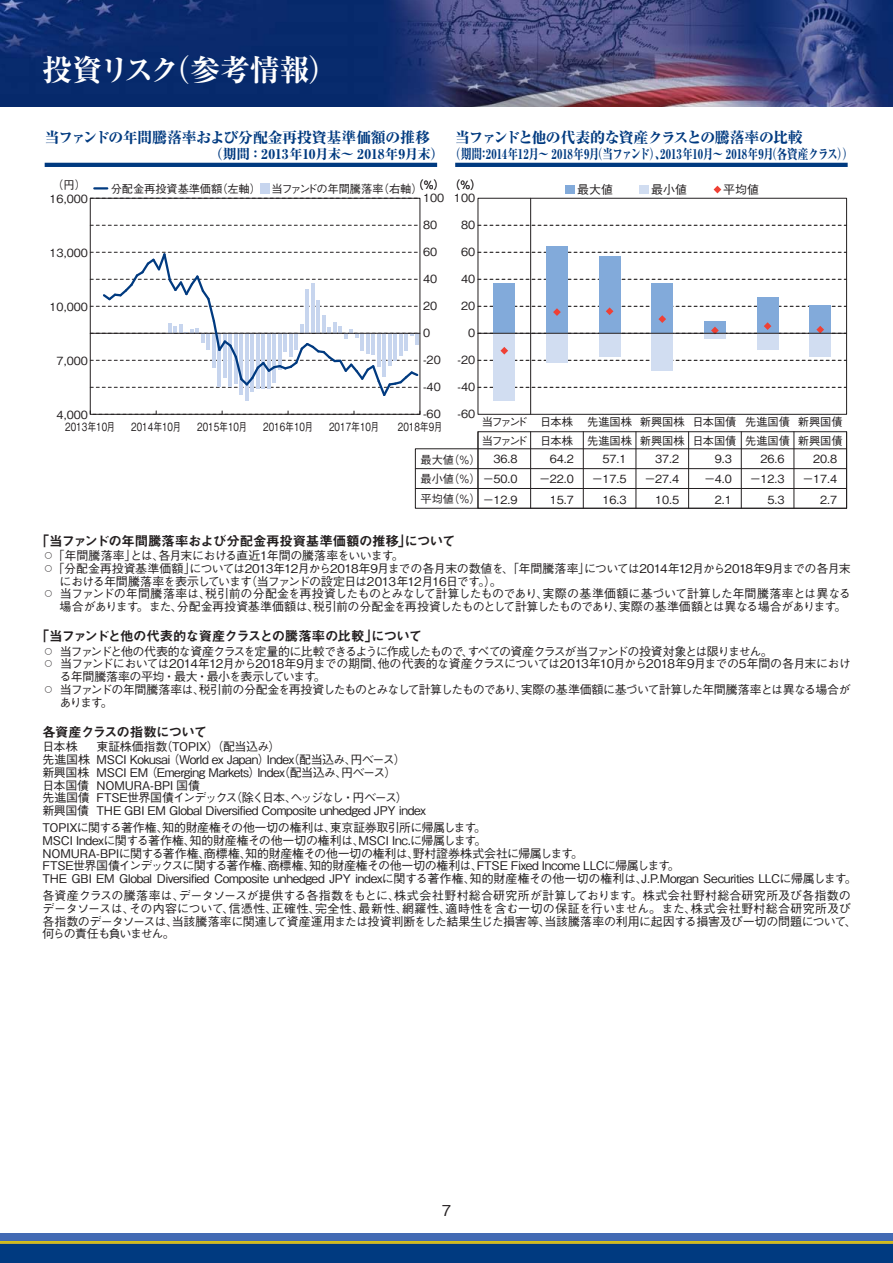
<style>
.page{position:relative;width:893px;height:1263px;background:#fff}
.page>*{position:absolute;margin:0;border:0;box-sizing:border-box;transform-origin:0 0}
.t1{font:30px "Ryumin Pro Ex Bold 90 pv RKSJ H";letter-spacing:-.015em;color:#fff}
.t2{font:15px "Ryumin Pro Heavy 90 pv RKSJ H";letter-spacing:-.015em;color:#003a80}
.t3{font:15px "Ryumin Pro Heavy 90 pv RKSJ H";letter-spacing:-.055em;color:#003a80}
.t4{font:15px "Gothic BBB Pro Medium 90 pv RKSJ H";color:#231f20}
.t5{font:13.5px "Ryumin Pro Heavy 90 pv RKSJ H";letter-spacing:-.01em;color:#003a80}
.t6{font:13.5px "Midashi Go Pro MB31 90 pv RKSJ H";letter-spacing:-.05em;color:#231f20}
.t7{font:13.5px "Midashi Go Pro MB31 90 pv RKSJ H";letter-spacing:-.025em;color:#231f20}
.t8{font:12px/12.8px "Gothic BBB Pro Medium 90 pv RKSJ H";letter-spacing:-.035em;color:#231f20}
.t9{font:12px/12.8px "Gothic BBB Pro Medium 90 pv RKSJ H";letter-spacing:-.015em;color:#231f20}
.t10{font:12px/12.8px "Gothic BBB Pro Medium 90 pv RKSJ H";letter-spacing:-.07em;color:#231f20}
.t11{font:12px "Gothic BBB Pro Medium 90 pv RKSJ H";letter-spacing:-.1em;color:#231f20}
.t12{font:11.25px/20.4px "Gothic BBB Pro Medium 90 pv RKSJ H";color:#231f20;text-align:right}
.t13{font:11.25px "Gothic BBB Pro Medium 90 pv RKSJ H";color:#231f20;scale:.78 1}
.t14{font:11.25px "Gothic BBB Pro Medium 90 pv RKSJ H";letter-spacing:-.155em;color:#231f20}
</style>
<div class="page">
<img style="left:0;top:0;width:892px;height:107px">
<div style="left:0;top:1233px;width:892px;height:9px;background:#426ab3"></div>
<svg style="left:0;top:1242px;width:892px;height:2px;background:#c4b129"></svg>
<div style="left:0;top:1244px;width:892px;height:19px;background:#003a80"></div>
<hr style="left:45px;top:163px;width:392px;height:4px;background:#003a80">
<hr style="left:455px;top:163px;width:392px;height:4px;background:#003a80">
<svg style="left:479px;top:225px;width:366px;height:1px"></svg>
<svg style="left:479px;top:252px;width:366px;height:1px"></svg>
<svg style="left:479px;top:279px;width:366px;height:1px"></svg>
<svg style="left:479px;top:387px;width:366px;height:1px"></svg>
<svg style="left:92px;top:225px;width:326px;height:1px"></svg>
<div style="left:477px;top:198px;width:370px;height:217px;border:1px solid #231f20"></div>
<hr style="left:530px;top:198px;width:1px;height:216px;background:#231f20">
<div style="left:477px;top:431px;width:370px;height:78px;border:1px solid #231f20"></div>
<hr style="left:477px;top:432px;width:1px;height:76px;background:#231f20">
<hr style="left:530px;top:432px;width:1px;height:76px;background:#231f20">
<hr style="left:583px;top:432px;width:1px;height:76px;background:#231f20">
<hr style="left:635px;top:432px;width:1px;height:76px;background:#231f20">
<hr style="left:688px;top:432px;width:1px;height:76px;background:#231f20">
<hr style="left:740px;top:432px;width:1px;height:76px;background:#231f20">
<hr style="left:793px;top:432px;width:1px;height:76px;background:#231f20">
<hr style="left:846px;top:432px;width:1px;height:76px;background:#231f20">
<hr style="left:415px;top:488px;width:431px;height:1px;background:#231f20">
<hr style="left:415px;top:468px;width:431px;height:1px;background:#231f20">
<div style="left:415px;top:448px;width:432px;height:61px;border:1px solid #231f20"></div>
<svg style="left:90px;top:411px;width:330px;height:4px"></svg>
<div style="left:494px;top:284px;width:21px;height:49px;background:#82aada"></div>
<div style="left:546px;top:247px;width:21px;height:86px;background:#82aada"></div>
<div style="left:599px;top:256px;width:21px;height:77px;background:#82aada"></div>
<div style="left:651px;top:283px;width:21px;height:50px;background:#82aada"></div>
<div style="left:757px;top:297px;width:21px;height:36px;background:#82aada"></div>
<div style="left:809px;top:305px;width:21px;height:28px;background:#82aada"></div>
<div style="left:494px;top:333px;width:21px;height:68px;background:#d1ddf1"></div>
<div style="left:546px;top:333px;width:21px;height:30px;background:#d1ddf1"></div>
<div style="left:599px;top:333px;width:21px;height:24px;background:#d1ddf1"></div>
<div style="left:651px;top:333px;width:21px;height:37px;background:#d1ddf1"></div>
<div style="left:704px;top:333px;width:21px;height:6px;background:#d1ddf1"></div>
<div style="left:757px;top:333px;width:21px;height:17px;background:#d1ddf1"></div>
<div style="left:809px;top:333px;width:21px;height:24px;background:#d1ddf1"></div>
<svg style="left:478px;top:347px;width:368px;height:14px"></svg>
<svg style="left:478px;top:306px;width:368px;height:27px"></svg>
<hr style="left:245px;top:333px;width:4px;height:68px;background:#c7d5ee">
<hr style="left:478px;top:333px;width:368px;height:1px;background:#231f20">
<div style="left:565px;top:185px;width:9px;height:9px;background:#82aada"></div>
<div style="left:639px;top:185px;width:9px;height:9px;background:#d1ddf1"></div>
<svg style="left:713px;top:186px;width:8px;height:7px"></svg>
<svg style="left:94px;top:187px;width:13px;height:3px"></svg>
<div style="left:260px;top:184px;width:9px;height:10px;background:#c7d5ee"></div>
<svg style="left:90px;top:251px;width:330px;height:147px"></svg>
<h1 class="t1" style="left:43px;top:58px;width:297px">投資リスク（参考情報）</h1>
<p class="t3" style="left:455px;top:132px;width:349px">当ファンドと他の代表的な資産クラスとの騰落率の比較</p>
<p class="t2" style="left:45px;top:132px;width:387px">当ファンドの年間騰落率および分配金再投資基準価額の推移</p>
<p class="t5" style="left:209px;top:149px;width:645px">（期間：2013年10月末～ 2018年9月末）（期間：2014年12月～ 2018年9月（当ファンド）、2013年10月～ 2018年9月（各資産クラス））</p>
<p class="t12" style="left:52px;top:176px;width:35px">（円）</p>
<p class="t12" style="left:111px;top:180px;width:372px">分配金再投資基準価額（左軸） 当ファンドの年間騰落率（右軸）（%）（%）</p>
<p class="t8" style="left:577px;top:184px;width:38px">最大値</p>
<p class="t8" style="left:651px;top:184px;width:38px">最小値</p>
<p class="t8" style="left:723px;top:184px;width:38px">平均値</p>
<p class="t12" style="left:454px;top:189px;width:23px">100</p>
<p class="t12" style="left:461px;top:216px;width:16px">80</p>
<p class="t12" style="left:461px;top:243px;width:16px">60</p>
<p class="t12" style="left:461px;top:270px;width:16px">40</p>
<p class="t12" style="left:461px;top:297px;width:16px">20</p>
<p class="t12" style="left:468px;top:324px;width:9px">0</p>
<p class="t12" style="left:457px;top:351px;width:19px">-20</p>
<p class="t12" style="left:457px;top:378px;width:19px">-40</p>
<p class="t12" style="left:457px;top:405px;width:19px">-60</p>
<p class="t12" style="left:423px;top:189px;width:23px">100</p>
<p class="t12" style="left:423px;top:216px;width:16px">80</p>
<p class="t12" style="left:423px;top:243px;width:16px">60</p>
<p class="t12" style="left:423px;top:270px;width:16px">40</p>
<p class="t12" style="left:423px;top:297px;width:16px">20</p>
<p class="t12" style="left:423px;top:324px;width:9px">0</p>
<p class="t12" style="left:423px;top:351px;width:19px">-20</p>
<p class="t12" style="left:423px;top:378px;width:19px">-40</p>
<p class="t12" style="left:423px;top:405px;width:19px">-60</p>
<p class="t12" style="left:50px;top:190px;width:40px">16,000</p>
<p class="t12" style="left:50px;top:244px;width:40px">13,000</p>
<p class="t12" style="left:50px;top:298px;width:40px">10,000</p>
<p class="t12" style="left:57px;top:352px;width:33px">7,000</p>
<p class="t12" style="left:57px;top:406px;width:33px">4,000</p>
<p class="t14" style="left:481px;top:418px;width:93px">当ファンド 日本株</p>
<p class="t12" style="left:587px;top:413px;width:257px">先進国株 新興国株 日本国債 先進国債 新興国債</p>
<p class="t13" style="left:197px;top:423px;width:66px">2015年10月</p>
<p class="t13" style="left:65px;top:423px;width:66px">2013年10月</p>
<p class="t13" style="left:131px;top:423px;width:66px">2014年10月</p>
<p class="t13" style="left:263px;top:423px;width:66px">2016年10月</p>
<p class="t13" style="left:329px;top:423px;width:66px">2017年10月</p>
<p class="t13" style="left:398px;top:423px;width:59px">2018年9月</p>
<p class="t12" style="left:481px;top:434px;width:48px;line-height:17.7px;text-align:center">当ファンド<br>36.8</p>
<p class="t12" style="left:420px;top:470px;width:99px;text-align:left">最小値（%）－50.0平均値（%）－12.9</p>
<p class="t12" style="left:420px;top:451px;width:62px">最大値（%）</p>
<p class="t12" style="left:540px;top:432px;width:34px">日本株</p>
<p class="t12" style="left:587px;top:432px;width:257px">先進国株 新興国株 日本国債 先進国債 新興国債</p>
<p class="t12" style="left:539px;top:450px;width:36px">64.2－22.0<br>15.7</p>
<p class="t12" style="left:592px;top:450px;width:36px">57.1－17.5<br>16.3</p>
<p class="t12" style="left:644px;top:450px;width:36px">37.2－27.4<br>10.5</p>
<p class="t12" style="left:704px;top:450px;width:29px">9.3－4.0<br>2.1</p>
<p class="t12" style="left:749px;top:450px;width:36px">26.6－12.3<br>5.3</p>
<p class="t12" style="left:802px;top:450px;width:36px">20.8－17.4<br>2.7</p>
<p class="t7" style="left:36px;top:536px;width:421px">「当ファンドの年間騰落率および分配金再投資基準価額の推移」について</p>
<p class="t8" style="left:43px;top:551px;width:363px">○ 「年間騰落率」とは、各月末における直近1年間の騰落率をいいます。</p>
<p class="t8" style="left:60px;top:564px;width:792px;text-indent:-17px">○ 「分配金再投資基準価額」については2013年12月から2018年9月までの各月末の数値を、「年間騰落率」については2014年12月から2018年9月までの各月末における年間騰落率を表示しています（当ファンドの設定日は2013年12月16日です。）。</p>
<p class="t8" style="left:60px;top:589px;width:792px;text-indent:-17px">○ 当ファンドの年間騰落率は、税引前の分配金を再投資したものとみなして計算したものであり、実際の基準価額に基づいて計算した年間騰落率とは異なる場合があります。また、分配金再投資基準価額は、税引前の分配金を再投資したものとして計算したものであり、実際の基準価額とは異なる場合があります。</p>
<p class="t6" style="left:36px;top:631px;width:388px">「当ファンドと他の代表的な資産クラスとの騰落率の比較」について</p>
<p class="t11" style="left:43px;top:647px;width:731px">○ 当ファンドと他の代表的な資産クラスを定量的に比較できるように作成したもので、すべての資産クラスが当ファンドの投資対象とは限りません。</p>
<p class="t8" style="left:60px;top:659px;width:792px;text-indent:-17px">○ 当ファンドにおいては2014年12月から2018年9月までの期間、他の代表的な資産クラスについては2013年10月から2018年9月までの5年間の各月末における年間騰落率の平均・最大・最小を表示しています。</p>
<p class="t10" style="left:60px;top:685px;width:792px;text-indent:-17px">○ 当ファンドの年間騰落率は、税引前の分配金を再投資したものとみなして計算したものであり、実際の基準価額に基づいて計算した年間騰落率とは異なる場合があります。</p>
<p class="t6" style="left:43px;top:727px;width:166px">各資産クラスの指数について</p>
<p class="t8" style="left:43px;top:742px;width:37px">日本株</p>
<p class="t8" style="left:43px;top:742px;width:385px;text-indent:54px">東証株価指数（TOPIX）（配当込み）<br>先進国株 MSCI Kokusai （World ex Japan）Index（配当込み、円ベース）<br>新興国株 MSCI EM （Emerging Markets）Index（配当込み、円ベース）<br>日本国債 NOMURA-BPI 国債<br>先進国債 FTSE世界国債インデックス（除く日本、ヘッジなし・円ベース）<br>新興国債 THE GBI EM Global Diversified Composite unhedged JPY index</p>
<p class="t8" style="left:43px;top:823px;width:815px">TOPIXに関する著作権、知的財産権その他一切の権利は、東京証券取引所に帰属します。<br>MSCI Indexに関する著作権、知的財産権その他一切の権利は、MSCI Inc.に帰属します。<br>NOMURA-BPIに関する著作権、商標権、知的財産権その他一切の権利は、野村證券株式会社に帰属します。<br>FTSE世界国債インデックスに関する著作権、商標権、知的財産権その他一切の権利は、FTSE Fixed Income LLCに帰属します。<br>THE GBI EM Global Diversified Composite unhedged JPY indexに関する著作権、知的財産権その他一切の権利は、J.P.Morgan Securities LLCに帰属します。</p>
<p class="t9" style="left:43px;top:891px;width:815px">各資産クラスの騰落率は、データソースが提供する各指数をもとに、株式会社野村総合研究所が計算しております。株式会社野村総合研究所及び各指数のデータソースは、その内容について、信憑性、正確性、完全性、最新性、網羅性、適時性を含む一切の保証を行いません。また、株式会社野村総合研究所及び各指数のデータソースは、当該騰落率に関連して資産運用または投資判断をした結果生じた損害等、当該騰落率の利用に起因する損害及び一切の問題について、何らの責任も負いません。</p>
<p class="t4" style="left:442px;top:1204px;width:11px">7</p>
</div>
